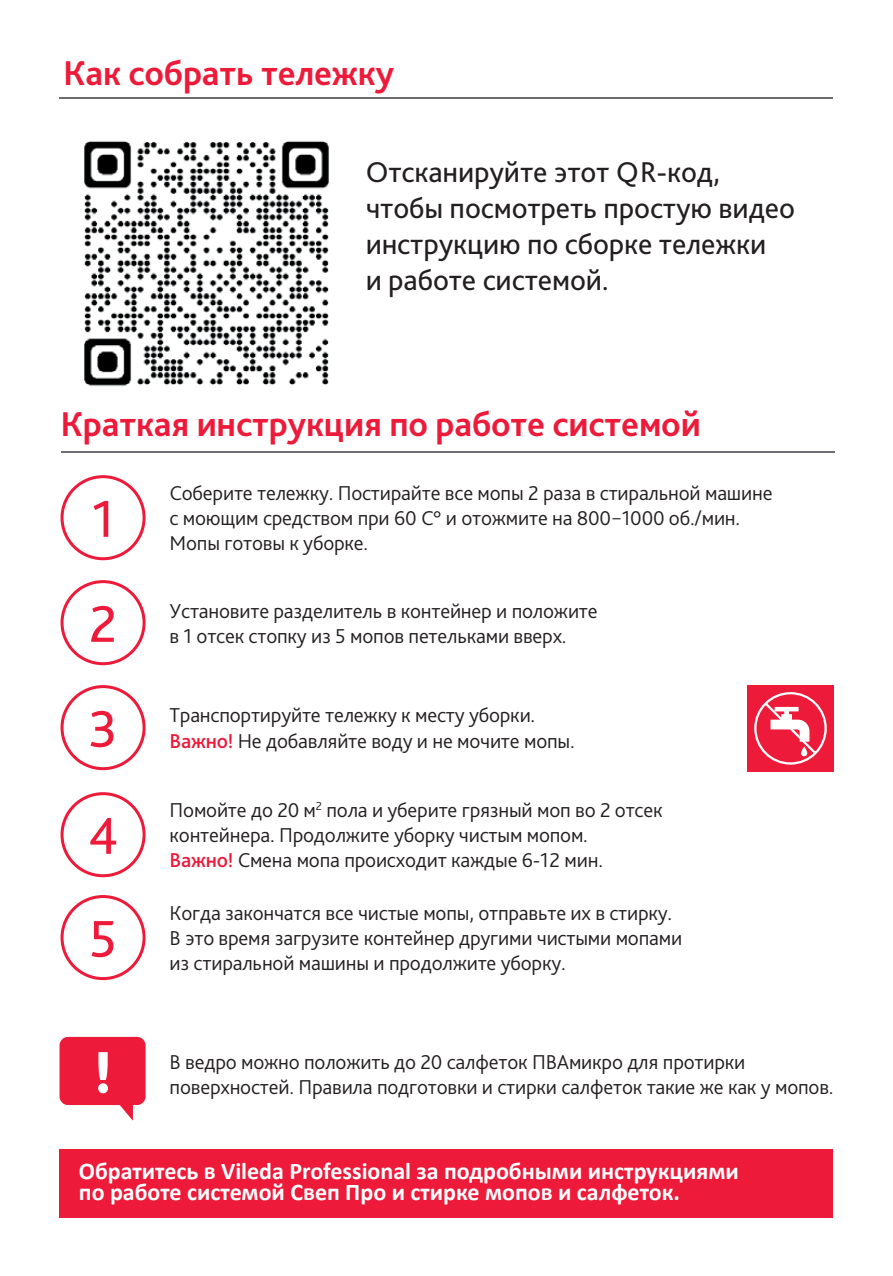
<style>
.page{position:relative;width:893px;height:1276px;background:#fff}
.page>*{position:absolute;margin:0;border:0;box-sizing:border-box;transform-origin:0 0}
.t1{font:800 61.5px "Bliss Pro";color:#fff}
.t2{font:54px "Bliss Pro";color:#ed1a3a}
.t3{font:700 36px "Bliss Pro";letter-spacing:-.005em;color:#ed1a3a}
.t4{font:30px/36px "Bliss Pro";letter-spacing:-.005em;color:#231f20}
.t5{font:700 24px/21px "Calibri";color:#fff}
.t6{font:300 21px/25.2px "Bliss Pro";letter-spacing:-.01em;color:#231f20}
.s1{font-family:"Gotham Pro"}
.s2{font-weight:500;color:#ed1a3a}
</style>
<div class="page">
<div style="left:747px;top:685px;width:87px;height:86px;background:#ed1a3a"></div>
<svg style="left:754px;top:692px;width:73px;height:73px"></svg>
<div style="left:61px;top:792px;width:85px;height:85px;border:3px solid #ed1a3a;border-radius:50%"></div>
<div style="left:61px;top:685px;width:85px;height:85px;border:3px solid #ed1a3a;border-radius:50%"></div>
<div style="left:61px;top:580px;width:85px;height:85px;border:3px solid #ed1a3a;border-radius:50%"></div>
<div style="left:61px;top:895px;width:85px;height:85px;border:3px solid #ed1a3a;border-radius:50%"></div>
<div style="left:61px;top:475px;width:85px;height:85px;border:3px solid #ed1a3a;border-radius:50%"></div>
<div style="left:60px;top:1037px;width:86px;height:68px;background:#ed1a3a;border-radius:9px"></div>
<svg style="left:119px;top:1105px;width:14px;height:15px"></svg>
<div style="left:60px;top:1149px;width:773px;height:68px;background:#ed1a3a"></div>
<hr style="left:61px;top:452px;width:773px;height:1px;background:#6c6d70">
<hr style="left:59px;top:98px;width:774px;height:1px;background:#6c6d70">
<img style="left:84px;top:141px;width:245px;height:246px">
<h3 class="t3" style="left:63px;top:51px;width:332px">Как собрать тележку</h3>
<h3 class="t4" style="left:366px;top:153px;width:431px">Отсканируйте этот QR-код, чтобы посмотреть простую видео инструкцию по сборке тележки<br>и работе системой.</h3>
<h3 class="t3" style="left:61px;top:401px;width:642px">Краткая инструкция по работе системой</h3>
<h2 class="t2" style="left:92px;top:485px;width:24px">1</h2>
<h2 class="t2" style="left:89px;top:590px;width:29px">2</h2>
<h2 class="t2" style="left:89px;top:695px;width:30px">3</h2>
<h2 class="t2" style="left:88px;top:802px;width:32px">4</h2>
<h2 class="t2" style="left:89px;top:905px;width:29px">5</h2>
<h1 class="t1" style="left:95px;top:1034px;width:18px">!</h1>
<p class="t6" style="left:170px;top:480px;width:604px">Соберите тележку. Постирайте все мопы 2 раза в стиральной машине с моющим средством при 60 С° и отожмите на 800<span class="s1">–</span>1000 об./мин.<br>Мопы готовы к уборке.</p>
<p class="t6" style="left:170px;top:597px;width:430px">Установите разделитель в контейнер и положите в 1 отсек стопку из 5 мопов петельками вверх.</p>
<p class="t6" style="left:170px;top:702px;width:407px">Транспортируйте тележку к месту уборки.<br><span class="s2">Важно!</span> Не добавляйте воду и не мочите мопы.</p>
<p class="t6" style="left:170px;top:797px;width:495px">Помойте до 20 м<sup>2</sup> пола и уберите грязный моп во 2 отсек контейнера. Продолжите уборку чистым мопом.<br><span class="s2">Важно!</span> Смена мопа происходит каждые 6-12 мин.</p>
<p class="t6" style="left:170px;top:899px;width:514px">Когда закончатся все чистые мопы, отправьте их в стирку.<br>В это время загрузите контейнер другими чистыми мопами из стиральной машины и продолжите уборку.</p>
<p class="t6" style="left:170px;top:1048px;width:665px">В ведро можно положить до 20 салфеток ПВАмикро для протирки поверхностей. Правила подготовки и стирки салфеток такие же как у мопов.</p>
<p class="t5" style="left:79px;top:1160px;width:661px">Обратитесь в Vileda Professional за подробными инструкциями по работе системой Свеп Про и стирке мопов и салфеток.</p>
</div>
